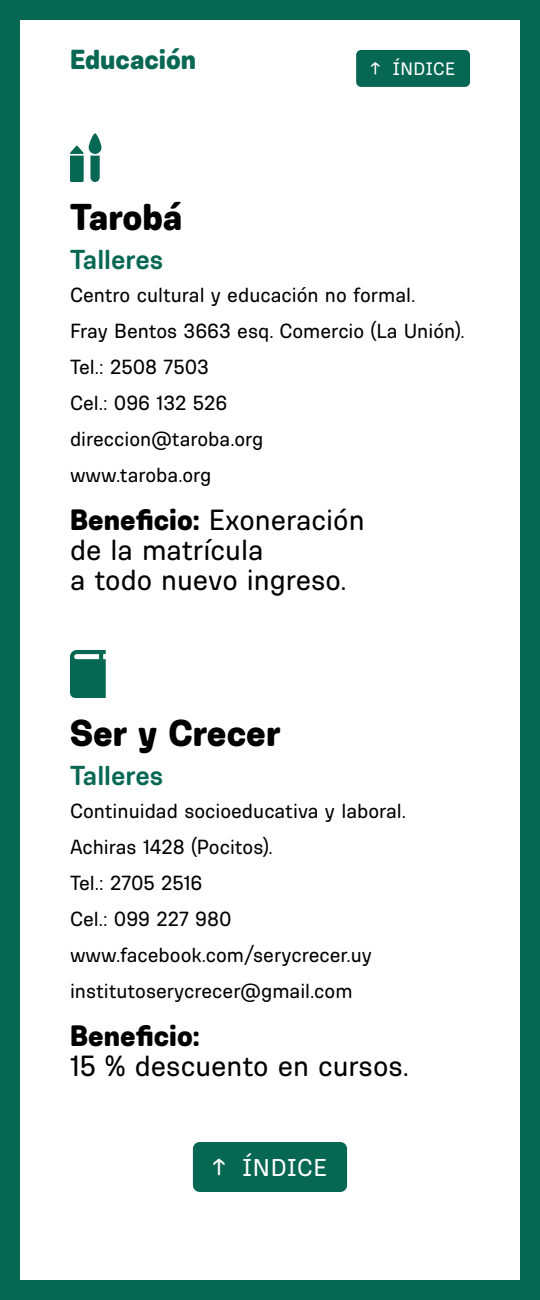
<style>
.page{position:relative;width:540px;height:1300px;background:#fff}
.page>*{position:absolute;margin:0;border:0;box-sizing:border-box;transform-origin:0 0}
.t1{font:900 38px "Ciudadana";color:#000}
.t2{font:30px/30px "Ciudadana";color:#000}
.t3{font:900 30px "Ciudadana";color:#000}
.t4{font:700 28px "Ciudadana";color:#066752}
.t5{font:900 28px "Ciudadana";color:#066752}
.t6{font:25.05px "Ciudadana";letter-spacing:.03em;color:#fff}
.t7{font:21px/36px "Ciudadana";color:#000}
.t8{font:18.5px "Ciudadana";letter-spacing:.03em;color:#fff}
.s1{font-weight:900}
</style>
<div class="page">
<div style="left:0;top:1280px;width:540px;height:20px;background:#066752"></div>
<div style="left:0;top:0;width:20px;height:1300px;background:#066752"></div>
<div style="left:0;top:0;width:540px;height:20px;background:#066752"></div>
<div style="left:520px;top:0;width:20px;height:1300px;background:#066752"></div>
<svg style="left:70px;top:146px;width:14px;height:36px"></svg>
<svg style="left:90px;top:156px;width:10px;height:26px"></svg>
<svg style="left:89px;top:133px;width:13px;height:21px"></svg>
<svg style="left:70px;top:650px;width:36px;height:48px;background:#1d7562"></svg>
<div style="left:193px;top:1142px;width:154px;height:50px;background:#066752;border-radius:7px"></div>
<div style="left:356px;top:50px;width:114px;height:37px;background:#066752;border-radius:5px"></div>
<h3 class="t5" style="left:70px;top:42px;width:128px">Educación</h3>
<p class="t8" style="left:371px;top:58px;width:86px">↑ ÍNDICE</p>
<h1 class="t1" style="left:70px;top:193px;width:114px">Tarobá</h1>
<h3 class="t4" style="left:70px;top:243px;width:95px">Talleres</h3>
<p class="t7" style="left:70px;top:277px;width:396px">Centro cultural y educación no formal.<br>Fray Bentos 3663 esq. Comercio (La Unión).<br>Tel.: 2508 7503<br>Cel.: 096 132 526<br>direccion@taroba.org<br>www.taroba.org</p>
<h2 class="t2" style="left:70px;top:504px;width:296px"><span class="s1">Beneficio:</span> Exoneración de la matrícula<br>a todo nuevo ingreso.</h2>
<h1 class="t1" style="left:70px;top:709px;width:212px">Ser y Crecer</h1>
<h3 class="t4" style="left:70px;top:759px;width:95px">Talleres</h3>
<p class="t7" style="left:70px;top:793px;width:338px">Continuidad socioeducativa y laboral.<br>Achiras 1428 (Pocitos).<br>Tel.: 2705 2516<br>Cel.: 099 227 980 www.facebook.com/serycrecer.uy institutoserycrecer@gmail.com</p>
<h2 class="t3" style="left:70px;top:1017px;width:131px">Beneficio:</h2>
<h2 class="t2" style="left:70px;top:1050px;width:341px">15 % descuento en cursos.</h2>
<p class="t6" style="left:213px;top:1152px;width:116px">↑ ÍNDICE</p>
</div>
